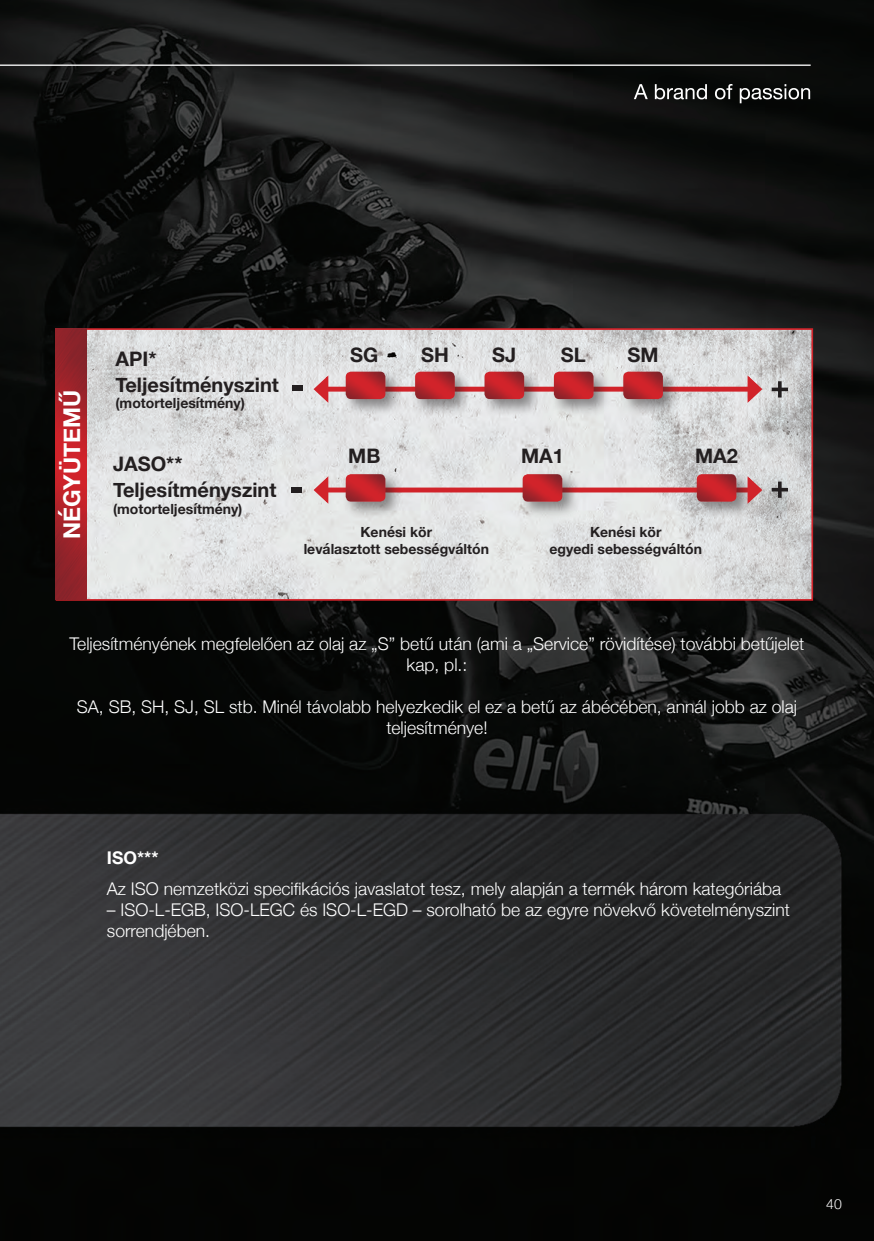
<style>
.page{position:relative;width:874px;height:1241px;background:#fff}
.page>*{position:absolute;margin:0;border:0;box-sizing:border-box;transform-origin:0 0}
.t1{font:700 23.1px "Helvetica Neue";color:#fff}
.t2{font:700 19.95px "Helvetica Neue";color:#231f20}
.Paragraph_Style_2{font:300 17.5px/21px "Helvetica Neue";color:#fff;text-align:center}
.Paragraph_Style_2-2{font:700 17.5px "Helvetica Neue";color:#fff}
.t3{font:700 14px "Helvetica Neue";color:#231f20}
.t4{font:300 14px "Helvetica Neue";color:#fff}
</style>
<div class="page">
<img style="left:0;top:0;width:873px;height:1240px">
<img style="left:87px;top:331px;width:722px;height:266px">
<div style="left:56px;top:328px;width:756px;height:272px;border:2px solid #d1232a"></div>
<svg style="left:329px;top:386px;width:417px;height:5px"></svg>
<svg style="left:312px;top:373px;width:17px;height:32px"></svg>
<svg style="left:746px;top:373px;width:17px;height:32px"></svg>
<svg style="left:329px;top:487px;width:364px;height:5px"></svg>
<svg style="left:312px;top:474px;width:17px;height:31px"></svg>
<div style="left:292px;top:385px;width:11px;height:6px;background:#231f20"></div>
<div style="left:291px;top:487px;width:11px;height:5px;background:#231f20"></div>
<svg style="left:771px;top:381px;width:16px;height:16px"></svg>
<svg style="left:771px;top:481px;width:16px;height:16px"></svg>
<div style="left:342px;top:368px;width:60px;height:48px;background:#231f20;opacity:.5"></div>
<img style="left:345px;top:371px;width:40px;height:28px">
<div style="left:411px;top:368px;width:61px;height:48px;background:#231f20;opacity:.5"></div>
<img style="left:415px;top:371px;width:39px;height:28px">
<div style="left:481px;top:368px;width:60px;height:48px;background:#231f20;opacity:.5"></div>
<img style="left:484px;top:371px;width:40px;height:28px">
<div style="left:550px;top:368px;width:60px;height:48px;background:#231f20;opacity:.5"></div>
<img style="left:553px;top:371px;width:40px;height:28px">
<div style="left:619px;top:368px;width:61px;height:48px;background:#231f20;opacity:.5"></div>
<img style="left:623px;top:371px;width:39px;height:28px">
<div style="left:519px;top:470px;width:60px;height:49px;background:#231f20;opacity:.5"></div>
<img style="left:522px;top:474px;width:40px;height:27px">
<div style="left:693px;top:470px;width:60px;height:49px;background:#231f20;opacity:.5"></div>
<img style="left:696px;top:474px;width:40px;height:27px">
<div style="left:342px;top:470px;width:60px;height:49px;background:#231f20;opacity:.5"></div>
<img style="left:345px;top:474px;width:40px;height:27px">
<img style="left:56px;top:328px;width:31px;height:271px">
<svg style="left:746px;top:474px;width:17px;height:31px"></svg>
<svg style="left:633px;top:84px;width:14px;height:15px"></svg>
<svg style="left:654px;top:84px;width:52px;height:15px"></svg>
<svg style="left:714px;top:84px;width:18px;height:15px"></svg>
<svg style="left:739px;top:84px;width:70px;height:19px"></svg>
<hr style="left:0;top:64px;width:810px;height:2px;background:#fff">
<p class="t1" style="left:54px;top:539px;width:151px;rotate:-90deg">NÉGYÜTEMŰ</p>
<p class="t2" style="left:115px;top:343px;width:42px">API*</p>
<p class="t2" style="left:115px;top:369px;width:165px">Teljesítményszint</p>
<p class="t3" style="left:115px;top:392px;width:131px">(motorteljesítmény)</p>
<p class="t2" style="left:113px;top:448px;width:71px">JASO**</p>
<p class="t2" style="left:113px;top:474px;width:165px">Teljesítményszint</p>
<p class="t3" style="left:113px;top:498px;width:131px">(motorteljesítmény)</p>
<p class="t2" style="left:350px;top:339px;width:30px">SG</p>
<p class="t2" style="left:421px;top:339px;width:29px">SH</p>
<p class="t2" style="left:492px;top:339px;width:26px">SJ</p>
<p class="t2" style="left:560px;top:339px;width:26px">SL</p>
<p class="t2" style="left:627px;top:339px;width:33px">SM</p>
<p class="t2" style="left:348px;top:440px;width:34px">MB</p>
<p class="t2" style="left:520px;top:440px;width:44px">MA1</p>
<p class="t2" style="left:694px;top:440px;width:44px">MA2</p>
<p class="t3" style="left:360px;top:521px;width:73px">Kenési kör</p>
<p class="t3" style="left:303px;top:538px;width:187px">leválasztott sebességváltón</p>
<p class="t3" style="left:589px;top:521px;width:73px">Kenési kör</p>
<p class="t3" style="left:549px;top:538px;width:154px">egyedi sebességváltón</p>
<p class="Paragraph_Style_2" style="left:69px;top:631px;width:736px">Teljesítményének megfelelően az olaj az „S” betű után (ami a „Service” rövidítése) további betűjelet kap, pl.:</p>
<p class="Paragraph_Style_2" style="left:77px;top:694px;width:721px">SA, SB, SH, SJ, SL stb. Minél távolabb helyezkedik el ez a betű az ábécében, annál jobb az olaj teljesítménye!</p>
<p class="Paragraph_Style_2-2" style="left:107px;top:843px;width:53px">ISO***</p>
<p class="Paragraph_Style_2" style="left:107px;top:876px;width:675px">Az ISO nemzetközi specifikációs javaslatot tesz, mely alapján a termék három kategóriába</p>
<p class="Paragraph_Style_2" style="left:107px;top:897px;width:684px;text-align:left">– ISO-L-EGB, ISO-LEGC és ISO-L-EGD – sorolható be az egyre növekvő követelményszint sorrendjében.</p>
<p class="t4" style="left:825px;top:1192px;width:17px">40</p>
</div>
